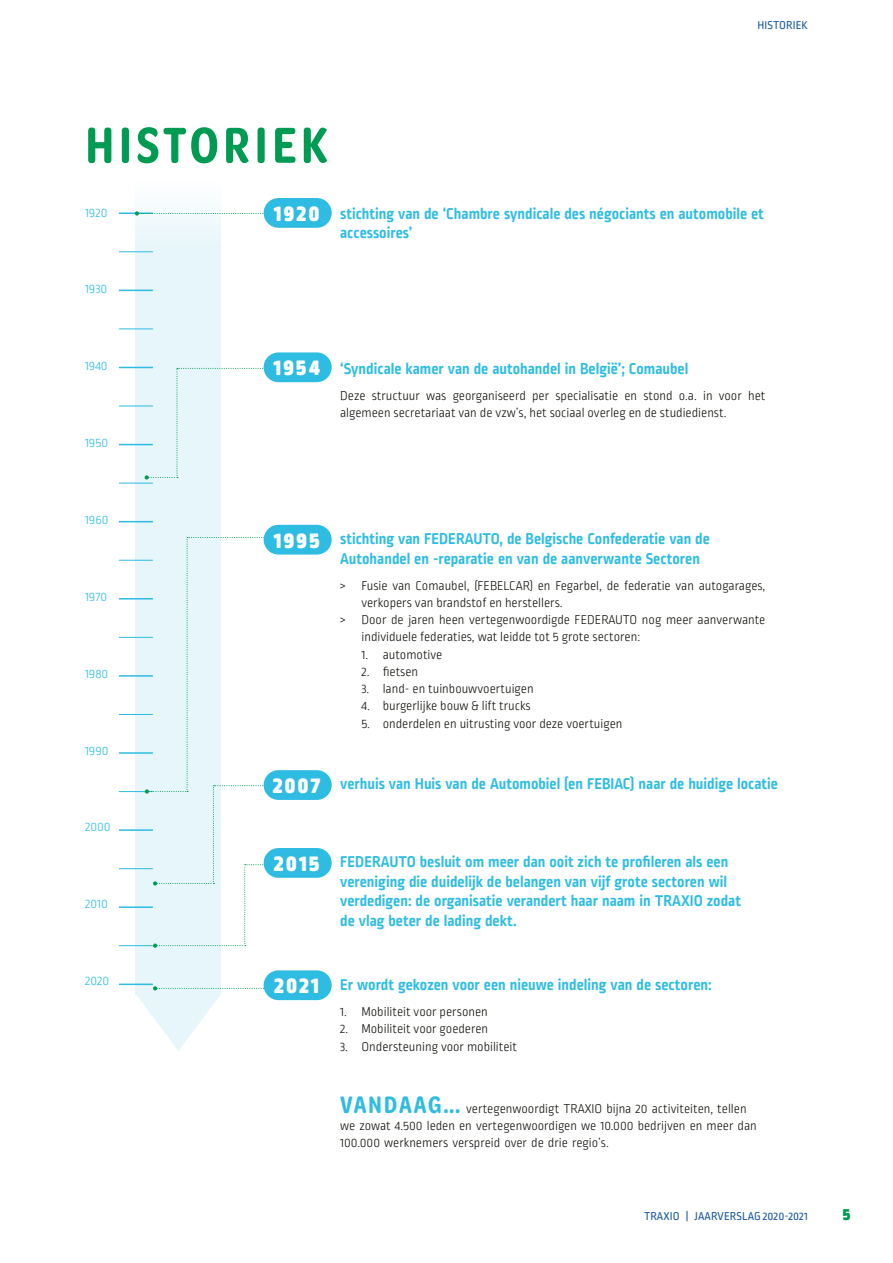
<style>
.page{position:relative;width:893px;height:1263px;background:#fff}
.page>*{position:absolute;margin:0;border:0;box-sizing:border-box;transform-origin:0 0}
.t1{font:600 54px "Omnes Narrow";letter-spacing:.07em;color:#009b53}
.t2{font:900 24px "Ropa Soft Pro";letter-spacing:.1em;color:#fff}
.t3{font:900 18px "Ropa Soft Pro";color:#009b53}
.t4{font:700 16.5px/19.5px "Ropa Soft Pro";color:#2ebce2}
.t5{font:300 13.5px/17.2px "Ropa Soft Pro";color:#12120d}
.t6{font:300 13.5px "Ropa Soft Pro";color:#2ebce2}
.t7{font:12px "Ropa Soft Pro";letter-spacing:.01em;color:#18569f}
.s1{font-weight:900;font-size:24px;color:#fff}
.s2{font-family:"Omnes Narrow";font-weight:600;font-size:25.5px;color:#2ebce2}
</style>
<div class="page">
<div style="left:136px;top:180px;width:85px;height:814px;background:#e7f6fb"></div>
<hr style="left:119px;top:212px;width:34px;height:2px;background:#2ebce2">
<hr style="left:119px;top:251px;width:34px;height:1px;background:#2ebce2">
<hr style="left:119px;top:290px;width:34px;height:1px;background:#2ebce2">
<hr style="left:119px;top:329px;width:34px;height:1px;background:#2ebce2">
<hr style="left:119px;top:367px;width:34px;height:1px;background:#2ebce2">
<hr style="left:119px;top:406px;width:34px;height:1px;background:#2ebce2">
<hr style="left:119px;top:444px;width:34px;height:1px;background:#2ebce2">
<hr style="left:119px;top:483px;width:34px;height:1px;background:#2ebce2">
<hr style="left:119px;top:521px;width:34px;height:1px;background:#2ebce2">
<hr style="left:119px;top:560px;width:34px;height:1px;background:#2ebce2">
<hr style="left:119px;top:598px;width:34px;height:1px;background:#2ebce2">
<hr style="left:119px;top:637px;width:34px;height:1px;background:#2ebce2">
<hr style="left:119px;top:675px;width:34px;height:2px;background:#2ebce2">
<hr style="left:119px;top:714px;width:34px;height:1px;background:#2ebce2">
<hr style="left:119px;top:752px;width:34px;height:2px;background:#2ebce2">
<hr style="left:119px;top:791px;width:34px;height:1px;background:#2ebce2">
<hr style="left:119px;top:829px;width:34px;height:2px;background:#2ebce2">
<hr style="left:119px;top:868px;width:34px;height:1px;background:#2ebce2">
<hr style="left:119px;top:906px;width:34px;height:2px;background:#2ebce2">
<hr style="left:119px;top:945px;width:34px;height:1px;background:#2ebce2">
<hr style="left:119px;top:983px;width:34px;height:2px;background:#2ebce2">
<svg style="left:135px;top:211px;width:129px;height:5px"></svg>
<svg style="left:136px;top:986px;width:170px;height:65px"></svg>
<svg style="left:145px;top:368px;width:168px;height:112px"></svg>
<svg style="left:145px;top:537px;width:168px;height:411px"></svg>
<div style="left:264px;top:970px;width:68px;height:30px;background:#2ebce2;border-radius:15px"></div>
<div style="left:264px;top:848px;width:68px;height:30px;background:#2ebce2;border-radius:15px"></div>
<div style="left:264px;top:770px;width:68px;height:30px;background:#2ebce2;border-radius:15px"></div>
<div style="left:264px;top:525px;width:68px;height:29px;background:#2ebce2;border-radius:15px"></div>
<div style="left:264px;top:198px;width:68px;height:30px;background:#2ebce2;border-radius:15px"></div>
<div style="left:264px;top:352px;width:68px;height:30px;background:#2ebce2;border-radius:15px"></div>
<p class="t7" style="left:757px;top:19px;width:52px">HISTORIEK</p>
<h1 class="t1" style="left:85px;top:109px;width:244px">HISTORIEK</h1>
<p class="t6" style="left:85px;top:205px;width:24px">1920</p>
<h2 class="t2" style="left:274px;top:198px;width:47px">1920</h2>
<p class="t4" style="left:340px;top:204px;width:425px">stichting van de ‘Chambre syndicale des négociants en automobile et accessoires’</p>
<p class="t6" style="left:85px;top:282px;width:24px">1930</p>
<p class="t6" style="left:85px;top:359px;width:24px">1940</p>
<p class="t6" style="left:85px;top:436px;width:25px">1950</p>
<h2 class="t2" style="left:273px;top:353px;width:48px">1954</h2>
<p class="t4" style="left:340px;top:360px;width:350px">‘Syndicale kamer van de autohandel in België’; Comaubel</p>
<p class="t5" style="left:340px;top:388px;width:427px">Deze structuur was georganiseerd per specialisatie en stond o.a. in voor het algemeen secretariaat van de vzw’s, het sociaal overleg en de studiedienst.</p>
<p class="t6" style="left:85px;top:512px;width:25px">1960</p>
<p class="t6" style="left:85px;top:589px;width:24px">1970</p>
<p class="t6" style="left:85px;top:666px;width:25px">1980</p>
<p class="t6" style="left:85px;top:743px;width:25px">1990</p>
<h2 class="t2" style="left:274px;top:525px;width:47px">1995</h2>
<p class="t4" style="left:340px;top:530px;width:371px">stichting van FEDERAUTO, de Belgische Confederatie van de<br>Autohandel en -reparatie en van de aanverwante Sectoren</p>
<p class="t5" style="left:340px;top:577px;width:427px">&gt; Fusie van Comaubel, (FEBELCAR) en Fegarbel, de federatie van autogarages,</p>
<p class="t5" style="left:361px;top:595px;width:203px">verkopers van brandstof en herstellers.</p>
<p class="t5" style="left:340px;top:612px;width:427px">&gt; Door de jaren heen vertegenwoordigde FEDERAUTO nog meer aanverwante</p>
<p class="t5" style="left:361px;top:629px;width:280px">individuele federaties, wat leidde tot 5 grote sectoren:</p>
<p class="t5" style="left:361px;top:646px;width:82px">1. automotive</p>
<p class="t5" style="left:361px;top:664px;width:58px">2. fietsen</p>
<p class="t5" style="left:361px;top:681px;width:174px">3. land- en tuinbouwvoertuigen</p>
<p class="t5" style="left:361px;top:698px;width:171px">4. burgerlijke bouw &amp; lift trucks</p>
<p class="t5" style="left:361px;top:715px;width:262px">5. onderdelen en uitrusting voor deze voertuigen</p>
<p class="t6" style="left:85px;top:820px;width:27px">2000</p>
<p class="t6" style="left:85px;top:897px;width:24px">2010</p>
<p class="t6" style="left:85px;top:973px;width:26px">2020</p>
<p class="t4" style="left:273px;top:775px;width:506px"><span class="s1">2007</span> verhuis van Huis van de Automobiel (en FEBIAC) naar de huidige locatie</p>
<h2 class="t2" style="left:274px;top:848px;width:46px">2015</h2>
<h2 class="t2" style="left:274px;top:971px;width:46px">2021</h2>
<p class="t4" style="left:340px;top:853px;width:402px">FEDERAUTO besluit om meer dan ooit zich te profileren als een vereniging die duidelijk de belangen van vijf grote sectoren wil verdedigen: de organisatie verandert haar naam in TRAXIO zodat de vlag beter de lading dekt.</p>
<p class="t4" style="left:340px;top:976px;width:373px">Er wordt gekozen voor een nieuwe indeling van de sectoren:</p>
<p class="t5" style="left:340px;top:1004px;width:149px">1. Mobiliteit voor personen</p>
<p class="t5" style="left:340px;top:1021px;width:149px">2. Mobiliteit voor goederen</p>
<p class="t5" style="left:340px;top:1038px;width:178px">3. Ondersteuning voor mobiliteit</p>
<p class="t5" style="left:340px;top:1101px;width:418px"><span class="s2">VANDAAG...</span> vertegenwoordigt TRAXIO bijna 20 activiteiten, tellen we zowat 4.500 leden en vertegenwoordigen we 10.000 bedrijven en meer dan<br>100.000 werknemers verspreid over de drie regio’s.</p>
<p class="t7" style="left:644px;top:1210px;width:165px">TRAXIO | JAARVERSLAG 2020-2021</p>
<h3 class="t3" style="left:843px;top:1204px;width:9px">5</h3>
</div>
